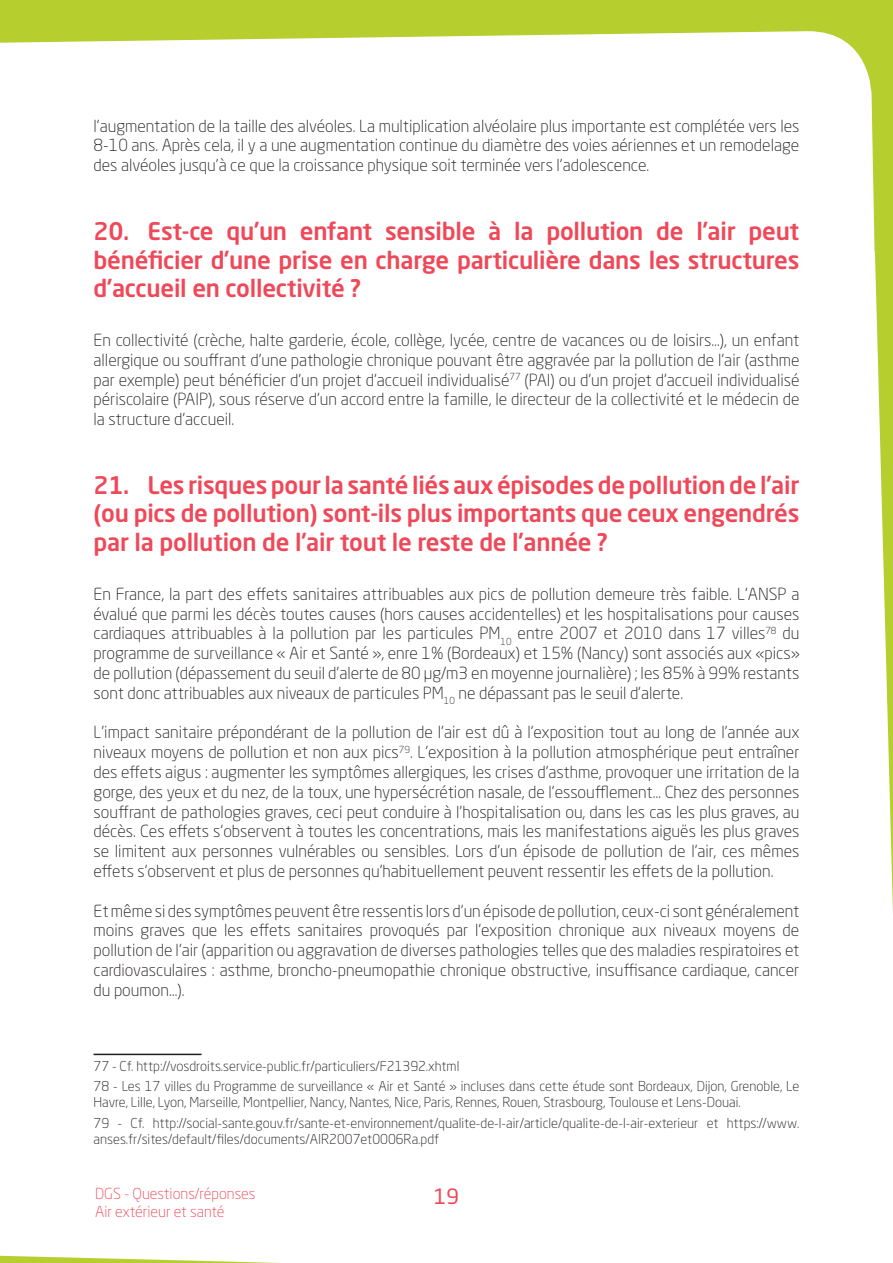
<style>
.page{position:relative;width:893px;height:1263px;background:#b6cf2f}
.page>*{position:absolute;margin:0;border:0;box-sizing:border-box;transform-origin:0 0}
.t1{font:500 24px/28.8px "Neo Sans Std";letter-spacing:-.01em;color:#ef4858;text-align:justify}
.t2{font:21px "Neo Sans Std";color:#ef4858}
.t3{font:300 16.5px/19.8px "Neo Sans Std";color:#231f20;text-align:justify}
.t4{font:300 15px "Neo Sans Std";color:#ef4858}
.t5{font:300 13.5px/20.4px "Neo Sans Std";color:#231f20}
</style>
<div class="page">
<div style="left:0;top:31px;width:893px;height:1232px;background:#fff"></div>
<hr style="left:94px;top:1054px;width:108px;height:1px;background:#231f20">
<p class="t3" style="left:94px;top:116px;width:707px">l’augmentation de la taille des alvéoles. La multiplication alvéolaire plus importante est complétée vers les 8-10 ans. Après cela, il y a une augmentation continue du diamètre des voies aériennes et un remodelage des alvéoles jusqu’à ce que la croissance physique soit terminée vers l’adolescence.</p>
<h1 class="t1" style="left:94px;top:216px;width:707px">20. Est-ce qu’un enfant sensible à la pollution de l’air peut bénéficier d’une prise en charge particulière dans les structures d’accueil en collectivité ?</h1>
<p class="t3" style="left:94px;top:330px;width:707px">En collectivité (crèche, halte garderie, école, collège, lycée, centre de vacances ou de loisirs…), un enfant allergique ou souffrant d’une pathologie chronique pouvant être aggravée par la pollution de l’air (asthme par exemple) peut bénéficier d’un projet d’accueil individualisé<sup>77</sup> (PAI) ou d’un projet d’accueil individualisé périscolaire (PAIP), sous réserve d’un accord entre la famille, le directeur de la collectivité et le médecin de la structure d’accueil.</p>
<h1 class="t1" style="left:94px;top:470px;width:707px">21. Les risques pour la santé liés aux épisodes de pollution de l’air (ou pics de pollution) sont-ils plus importants que ceux engendrés par la pollution de l’air tout le reste de l’année ?</h1>
<p class="t3" style="left:94px;top:584px;width:707px">En France, la part des effets sanitaires attribuables aux pics de pollution demeure très faible. L’ANSP a évalué que parmi les décès toutes causes (hors causes accidentelles) et les hospitalisations pour causes cardiaques attribuables à la pollution par les particules PM<sub>10</sub> entre 2007 et 2010 dans 17 villes<sup>78</sup> du programme de surveillance « Air et Santé », enre 1% (Bordeaux) et 15% (Nancy) sont associés aux «pics» de pollution (dépassement du seuil d’alerte de 80 µg/m3 en moyenne journalière) ; les 85% à 99% restants sont donc attribuables aux niveaux de particules PM<sub>10</sub> ne dépassant pas le seuil d’alerte.</p>
<p class="t3" style="left:94px;top:722px;width:707px">L’impact sanitaire prépondérant de la pollution de l’air est dû à l’exposition tout au long de l’année aux niveaux moyens de pollution et non aux pics<sup>79</sup>. L’exposition à la pollution atmosphérique peut entraîner des effets aigus : augmenter les symptômes allergiques, les crises d’asthme, provoquer une irritation de la gorge, des yeux et du nez, de la toux, une hypersécrétion nasale, de l’essoufflement… Chez des personnes souffrant de pathologies graves, ceci peut conduire à l’hospitalisation ou, dans les cas les plus graves, au décès. Ces effets s’observent à toutes les concentrations, mais les manifestations aiguës les plus graves se limitent aux personnes vulnérables ou sensibles. Lors d’un épisode de pollution de l’air, ces mêmes effets s’observent et plus de personnes qu’habituellement peuvent ressentir les effets de la pollution.</p>
<p class="t3" style="left:94px;top:900px;width:707px">Et même si des symptômes peuvent être ressentis lors d’un épisode de pollution, ceux-ci sont généralement moins graves que les effets sanitaires provoqués par l’exposition chronique aux niveaux moyens de pollution de l’air (apparition ou aggravation de diverses pathologies telles que des maladies respiratoires et cardiovasculaires : asthme, broncho-pneumopathie chronique obstructive, insuffisance cardiaque, cancer du poumon…).</p>
<p class="t5" style="left:94px;top:1055px;width:707px">77 - Cf. http://vosdroits.service-public.fr/particuliers/F21392.xhtml<br>78 - Les 17 villes du Programme de surveillance « Air et Santé » incluses dans cette étude sont Bordeaux, Dijon, Grenoble, Le</p>
<p class="t5" style="left:94px;top:1092px;width:707px">Havre, Lille, Lyon, Marseille, Montpellier, Nancy, Nantes, Nice, Paris, Rennes, Rouen, Strasbourg, Toulouse et Lens-Douai.<br>79 - Cf. http://social-sante.gouv.fr/sante-et-environnement/qualite-de-l-air/article/qualite-de-l-air-exterieur et https://www.</p>
<p class="t5" style="left:94px;top:1129px;width:347px">anses.fr/sites/default/files/documents/AIR2007et0006Ra.pdf</p>
<p class="t4" style="left:95px;top:1185px;width:162px">DGS - Questions/réponses</p>
<p class="t2" style="left:434px;top:1183px;width:27px">19</p>
<p class="t4" style="left:95px;top:1203px;width:131px">Air extérieur et santé</p>
</div>
